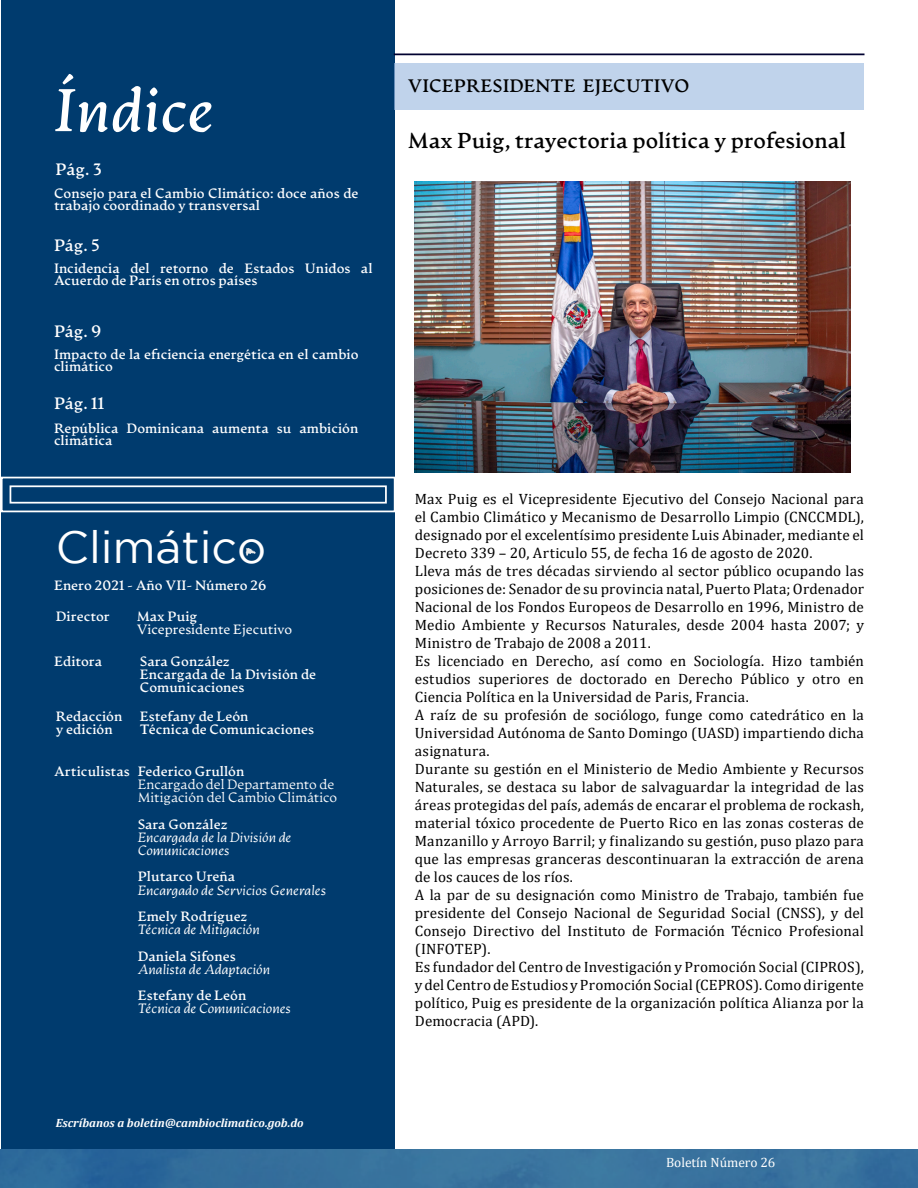
<style>
.page{position:relative;width:918px;height:1188px;background:#fff}
.page>*{position:absolute;margin:0;border:0;box-sizing:border-box;transform-origin:0 0}
.t1{font:italic 700 60px "Artifex CF Demi";color:#fff}
.t2{font:45px "Gotham";color:#fff}
.t3{font:21.6px "Artifex CF Bold";color:#000}
.t4{font:18px "Artifex CF Bold";color:#000}
.t5{font:16.5px "Artifex CF Bold";color:#fff}
.t6{font:15px/18px "Cambria";letter-spacing:.01em;color:#000;text-align:justify}
.t7{font:13.5px/12px "Artifex CF Bold";color:#fff}
.t8{font:italic 300 13.5px "Artifex CF Extra";color:#fff}
.t9{font:300 13.5px "Artifex CF Extra";letter-spacing:-.005em;color:#fff}
.t10{font:13.5px "Artifex CF Regular";color:#fff}
.t11{font:13.5px "Cambria";color:#fff}
.t12{font:italic 700 12px "Cambria";color:#fff}
</style>
<div class="page">
<div style="left:1px;top:1px;width:393px;height:1187px;background:#003b6e"></div>
<img style="left:0;top:1149px;width:918px;height:39px">
<div style="left:394px;top:63px;width:470px;height:47px;background:#c0d3eb"></div>
<svg style="left:1px;top:476px;width:394px;height:37px"></svg>
<div style="left:10px;top:485px;width:377px;height:19px;border:2px solid #fff"></div>
<div style="left:394px;top:54px;width:470px;height:1px;border:1px solid #000130"></div>
<svg style="left:246px;top:548px;width:10px;height:8px"></svg>
<img style="left:415px;top:182px;width:435px;height:290px">
<p class="t1" style="left:54px;top:74px;width:162px">Índice</p>
<p class="t5" style="left:56px;top:159px;width:48px">Pág. 3</p>
<p class="t7" style="left:54px;top:189px;width:306px">Consejo para el Cambio Climático: doce años de trabajo coordinado y transversal</p>
<p class="t5" style="left:54px;top:235px;width:47px">Pág. 5</p>
<p class="t7" style="left:54px;top:263px;width:320px">Incidencia del retorno de Estados Unidos al<br>Acuerdo de París en otros países</p>
<p class="t5" style="left:54px;top:321px;width:49px">Pág. 9</p>
<p class="t7" style="left:54px;top:349px;width:306px">Impacto de la eficiencia energética en el cambio climático</p>
<p class="t5" style="left:54px;top:393px;width:52px">Pág. 11</p>
<p class="t7" style="left:54px;top:423px;width:306px">República Dominicana aumenta su ambición climática</p>
<p class="t2" style="left:56px;top:522px;width:212px">Climático</p>
<p class="t7" style="left:54px;top:580px;width:214px">Enero 2021 - Año VII- Número 26</p>
<p class="t7" style="left:56px;top:611px;width:56px">Director</p>
<p class="t7" style="left:137px;top:611px;width:62px">Max Puig</p>
<p class="t10" style="left:137px;top:621px;width:157px">Vicepresidente Ejecutivo</p>
<p class="t7" style="left:54px;top:656px;width:50px">Editora</p>
<p class="t7" style="left:56px;top:711px;width:68px;line-height:13.2px">Redacción y edición</p>
<p class="t7" style="left:54px;top:766px;width:77px">Articulistas</p>
<p class="t7" style="left:140px;top:656px;width:91px">Sara González</p>
<p class="t7" style="left:140px;top:669px;width:178px">Encargada de la División de</p>
<p class="t7" style="left:140px;top:683px;width:106px">Comunicaciones</p>
<p class="t7" style="left:140px;top:711px;width:110px">Estefany de León</p>
<p class="t7" style="left:140px;top:725px;width:176px">Técnica de Comunicaciones</p>
<p class="t7" style="left:138px;top:766px;width:108px">Federico Grullón</p>
<p class="t9" style="left:138px;top:776px;width:198px">Encargado del Departamento de</p>
<p class="t9" style="left:138px;top:789px;width:201px">Mitigación del Cambio Climático</p>
<p class="t7" style="left:138px;top:819px;width:91px">Sara González</p>
<p class="t8" style="left:138px;top:829px;width:155px">Encargada de la División de</p>
<p class="t8" style="left:138px;top:842px;width:93px">Comunicaciones</p>
<p class="t7" style="left:138px;top:871px;width:99px">Plutarco Ureña</p>
<p class="t8" style="left:138px;top:882px;width:190px">Encargado de Servicios Generales</p>
<p class="t7" style="left:138px;top:911px;width:111px">Emely Rodríguez</p>
<p class="t8" style="left:138px;top:921px;width:124px">Técnica de Mitigación</p>
<p class="t7" style="left:138px;top:951px;width:100px">Daniela Sifones</p>
<p class="t8" style="left:138px;top:961px;width:134px">Analista de Adaptación</p>
<p class="t7" style="left:138px;top:990px;width:110px">Estefany de León</p>
<p class="t8" style="left:138px;top:1001px;width:155px">Técnica de Comunicaciones</p>
<p class="t12" style="left:56px;top:1115px;width:249px">Escríbanos a boletin@cambioclimatico.gob.do</p>
<p class="t4" style="left:408px;top:75px;width:283px">VICEPRESIDENTE EJECUTIVO</p>
<p class="t3" style="left:408px;top:128px;width:440px">Max Puig, trayectoria política y profesional</p>
<p class="t6" style="left:415px;top:490px;width:451px">Max Puig es el Vicepresidente Ejecutivo del Consejo Nacional para el Cambio Climático y Mecanismo de Desarrollo Limpio (CNCCMDL), designado por el excelentísimo presidente Luis Abinader, mediante el Decreto 339 – 20, Articulo 55, de fecha 16 de agosto de 2020.</p>
<p class="t6" style="left:415px;top:562px;width:451px">Lleva más de tres décadas sirviendo al sector público ocupando las posiciones de: Senador de su provincia natal, Puerto Plata; Ordenador Nacional de los Fondos Europeos de Desarrollo en 1996, Ministro de Medio Ambiente y Recursos Naturales, desde 2004 hasta 2007; y Ministro de Trabajo de 2008 a 2011.</p>
<p class="t6" style="left:415px;top:652px;width:451px">Es licenciado en Derecho, así como en Sociología. Hizo también estudios superiores de doctorado en Derecho Público y otro en Ciencia Política en la Universidad de Paris, Francia.</p>
<p class="t6" style="left:415px;top:706px;width:451px">A raíz de su profesión de sociólogo, funge como catedrático en la Universidad Autónoma de Santo Domingo (UASD) impartiendo dicha asignatura.</p>
<p class="t6" style="left:415px;top:760px;width:451px">Durante su gestión en el Ministerio de Medio Ambiente y Recursos Naturales, se destaca su labor de salvaguardar la integridad de las áreas protegidas del país, además de encarar el problema de rockash, material tóxico procedente de Puerto Rico en las zonas costeras de Manzanillo y Arroyo Barril; y finalizando su gestión, puso plazo para que las empresas granceras descontinuaran la extracción de arena de los cauces de los ríos.</p>
<p class="t6" style="left:415px;top:886px;width:451px">A la par de su designación como Ministro de Trabajo, también fue presidente del Consejo Nacional de Seguridad Social (CNSS), y del Consejo Directivo del Instituto de Formación Técnico Profesional (INFOTEP).</p>
<p class="t6" style="left:415px;top:958px;width:451px">Es fundador del Centro de Investigación y Promoción Social (CIPROS), y del Centro de Estudios y Promoción Social (CEPROS). Como dirigente político, Puig es presidente de la organización política Alianza por la Democracia (APD).</p>
<p class="t11" style="left:666px;top:1154px;width:111px">Boletín Número 26</p>
</div>
